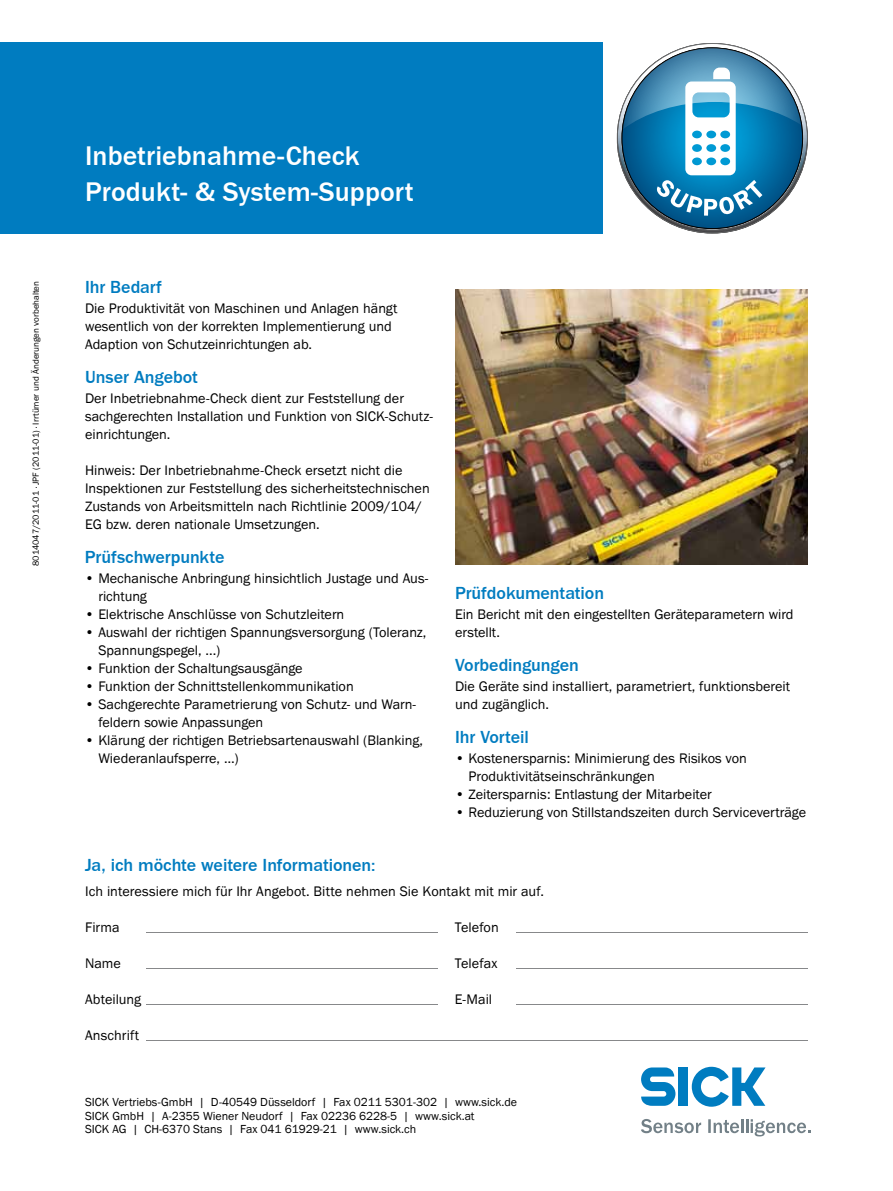
<style>
.page{position:relative;width:893px;height:1191px;background:#fff}
.page>*{position:absolute;margin:0;border:0;box-sizing:border-box;transform-origin:0 0}
.t1{font:500 27.75px/36px "SICK Franklin";letter-spacing:.005em;color:#fff}
.t2{font:500 18px "SICK Franklin";letter-spacing:-.005em;color:#007cc0}
.t3{font:14.25px/18px "SICK Franklin";color:#000}
.t4{font:12px/13.5px "SICK Franklin";color:#000}
.t5{font:9px "SICK Franklin";color:#000}
</style>
<div class="page">
<img style="left:455px;top:289px;width:353px;height:276px">
<div style="left:0;top:43px;width:602px;height:191px;background:#007cc0"></div>
<svg style="left:641px;top:1067px;width:34px;height:38px"></svg>
<div style="left:679px;top:1067px;width:9px;height:38px;background:#007cc0"></div>
<svg style="left:692px;top:1066px;width:73px;height:40px"></svg>
<svg style="left:641px;top:1119px;width:60px;height:14px"></svg>
<svg style="left:708px;top:1119px;width:103px;height:17px"></svg>
<hr style="left:147px;top:932px;width:291px;height:1px;background:#87888a">
<hr style="left:147px;top:968px;width:291px;height:1px;background:#87888a">
<hr style="left:147px;top:1004px;width:291px;height:1px;background:#87888a">
<hr style="left:147px;top:1040px;width:661px;height:1px;background:#87888a">
<hr style="left:517px;top:932px;width:291px;height:1px;background:#87888a">
<hr style="left:517px;top:968px;width:291px;height:1px;background:#87888a">
<hr style="left:517px;top:1004px;width:291px;height:1px;background:#87888a">
<svg style="left:617px;top:44px;width:190px;height:189px"></svg>
<p class="t5" style="left:30px;top:566px;width:286px;rotate:-90deg">8014047/2011-01 ∙ JPF (2011-01) ∙ Irrtümer und Änderungen vorbehalten</p>
<h1 class="t1" style="left:85px;top:138px;width:330px">Inbetriebnahme-Check<br>Produkt- &amp; System-Support</h1>
<p class="t2" style="left:85px;top:275px;width:78px">Ihr Bedarf</p>
<p class="t3" style="left:85px;top:299px;width:314px">Die Produktivität von Maschinen und Anlagen hängt wesentlich von der korrekten Implementierung und<br>Adaption von Schutzeinrichtungen ab.</p>
<p class="t2" style="left:85px;top:365px;width:114px">Unser Angebot</p>
<p class="t3" style="left:85px;top:389px;width:349px">Der Inbetriebnahme-Check dient zur Feststellung der sachgerechten Installation und Funktion von SICK-Schutz&shy;einrichtungen.</p>
<p class="t3" style="left:85px;top:461px;width:346px">Hinweis: Der Inbetriebnahme-Check ersetzt nicht die Inspektionen zur Feststellung des sicherheitstechnischen Zustands von Arbeitsmitteln nach Richtlinie 2009/104/ EG bzw. deren nationale Umsetzungen.</p>
<p class="t2" style="left:85px;top:545px;width:141px">Prüfschwerpunkte</p>
<p class="t3" style="left:98px;top:569px;width:331px;text-indent:-13px">• Mechanische Anbringung hinsichtlich Justage und Aus&shy;richtung</p>
<p class="t3" style="left:85px;top:605px;width:261px">• Elektrische Anschlüsse von Schutzleitern</p>
<p class="t3" style="left:98px;top:623px;width:329px;text-indent:-13px">• Auswahl der richtigen Spannungsversorgung (Toleranz,<br>Spannungspegel, ...)</p>
<p class="t3" style="left:85px;top:659px;width:219px">• Funktion der Schaltungsausgänge</p>
<p class="t3" style="left:85px;top:677px;width:270px">• Funktion der Schnittstellenkommunikation</p>
<p class="t3" style="left:98px;top:695px;width:319px;text-indent:-13px">• Sachgerechte Parametrierung von Schutz- und Warn&shy;feldern sowie Anpassungen</p>
<p class="t3" style="left:98px;top:731px;width:326px;text-indent:-13px">• Klärung der richtigen Betriebsartenauswahl (Blanking,<br>Wiederanlaufsperre, …)</p>
<p class="t2" style="left:455px;top:581px;width:151px">Prüfdokumentation</p>
<p class="t3" style="left:455px;top:605px;width:340px">Ein Bericht mit den eingestellten Geräteparametern wird erstellt.</p>
<p class="t2" style="left:455px;top:653px;width:125px">Vorbedingungen</p>
<p class="t3" style="left:455px;top:677px;width:337px">Die Geräte sind installiert, parametriert, funktionsbereit und zugänglich.</p>
<p class="t2" style="left:455px;top:725px;width:75px">Ihr Vorteil</p>
<p class="t3" style="left:469px;top:749px;width:280px;text-indent:-13px">• Kostenersparnis: Minimierung des Risikos von<br>Produktivitätseinschränkungen</p>
<p class="t3" style="left:455px;top:785px;width:258px">• Zeitersparnis: Entlastung der Mitarbeiter</p>
<p class="t3" style="left:455px;top:803px;width:352px">• Reduzierung von Stillstandszeiten durch Serviceverträge</p>
<p class="t2" style="left:85px;top:853px;width:292px">Ja, ich möchte weitere Informationen:</p>
<p class="t3" style="left:85px;top:882px;width:460px">Ich interessiere mich für Ihr Angebot. Bitte nehmen Sie Kontakt mit mir auf.</p>
<p class="t3" style="left:85px;top:918px;width:36px">Firma</p>
<p class="t3" style="left:85px;top:954px;width:37px">Name</p>
<p class="t3" style="left:85px;top:990px;width:58px">Abteilung</p>
<p class="t3" style="left:85px;top:1026px;width:56px">Anschrift</p>
<p class="t3" style="left:455px;top:918px;width:45px">Telefon</p>
<p class="t3" style="left:455px;top:954px;width:44px">Telefax</p>
<p class="t3" style="left:455px;top:990px;width:39px">E-Mail</p>
<p class="t4" style="left:85px;top:1095px;width:434px">SICK Vertriebs-GmbH | D-40549 Düsseldorf | Fax 0211 5301-302 | www.sick.de<br>SICK GmbH | A-2355 Wiener Neudorf | Fax 02236 6228-5 | www.sick.at<br>SICK AG | CH-6370 Stans | Fax 041 61929-21 | www.sick.ch</p>
</div>
